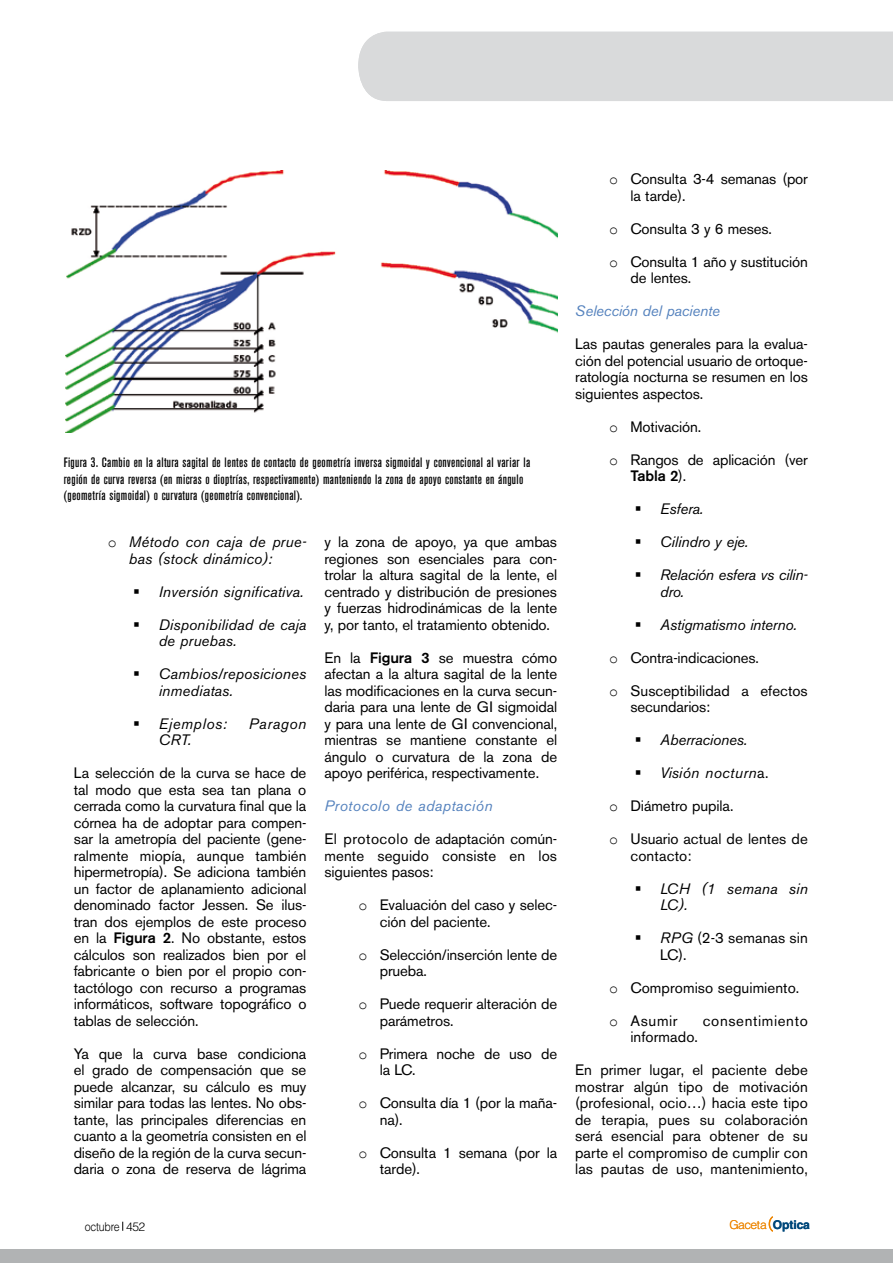
<style>
.page{position:relative;width:893px;height:1263px;background:#fff}
.page>*{position:absolute;margin:0;border:0;box-sizing:border-box;transform-origin:0 0}
.t1{font:15px/16.5px "Akzidenz Grotesk BE";letter-spacing:-.01em;color:#000}
.t2{font:italic 15px/16.5px "Akzidenz Grotesk BE";letter-spacing:.01em;color:#000}
.t3{font:italic 15px "Akzidenz Grotesk BE";letter-spacing:-.01em;color:#000}
.t4{font:italic 15px/16.5px "Akzidenz Grotesk BE";letter-spacing:-.02em;color:#000}
.t5{font:italic 15px "Akzidenz Grotesk BE";letter-spacing:.03em;color:#5683be}
.t6{font:italic 15px "Akzidenz Grotesk BE";letter-spacing:-.01em;color:#5683be}
.t7{font:italic 15px "Akzidenz Grotesk BE";letter-spacing:.04em;color:#000}
.t8{font:italic 15px "Akzidenz Grotesk BE";letter-spacing:.03em;color:#000}
.t9{font:15px "Akzidenz Grotesk BE";letter-spacing:.04em;color:#000}
.t10{font:500 condensed 13.5px/16.5px "Akzidenz Grotesk BE";letter-spacing:.025em;color:#000}
.t11{font:300 12.15px "Helvetica LT Std";letter-spacing:-.025em;color:#000;scale:.88 1}
.t12{font:300 12.15px "Helvetica LT Std";letter-spacing:-.05em;color:#ed8500}
.s1{font-family:"Courier New";font-style:normal}
.s2{font-weight:500}
.s3{font-family:"Courier New"}
.s4{font-style:normal}
.s5{font-style:italic}
.s6{font-weight:900;color:#fff}
.s7{font-family:"Helvetica";font-weight:700;color:#00487b}
</style>
<div class="page">
<div style="left:0;top:1249px;width:893px;height:14px;background:#b1b3b4"></div>
<div style="left:358px;top:32px;width:535px;height:69px;background:#d9dadb"></div>
<img style="left:65px;top:170px;width:492px;height:263px">
<svg style="left:769px;top:1216px;width:4px;height:16px"></svg>
<p class="t10" style="left:64px;top:455px;width:468px">Figura 3. Cambio en la altura sagital de lentes de contacto de geometría inversa sigmoidal y convencional al variar la región de curva reversa (en micras o dioptrías, respectivamente) manteniendo la zona de apoyo constante en ángulo (geometría sigmoidal) o curvatura (geometría convencional).</p>
<p class="t2" style="left:129px;top:534px;width:179px;text-indent:-21px"><span class="s1">o</span> Método con caja de prue&shy;bas (stock dinámico):</p>
<p class="t2" style="left:133px;top:583px;width:172px">▪ Inversión significativa.</p>
<p class="t2" style="left:159px;top:616px;width:149px;text-indent:-26px">▪ Disponibilidad de caja de pruebas.</p>
<p class="t2" style="left:159px;top:666px;width:149px;text-indent:-26px">▪ Cambios/reposiciones inmediatas.</p>
<p class="t7" style="left:133px;top:715px;width:95px">▪ Ejemplos:</p>
<p class="t7" style="left:249px;top:715px;width:59px">Paragon</p>
<p class="t2" style="left:159px;top:732px;width:34px">CRT.</p>
<p class="t1" style="left:74px;top:765px;width:234px;text-align:justify">La selección de la curva se hace de tal modo que esta sea tan plana o cerrada como la curvatura final que la córnea ha de adoptar para compen&shy;sar la ametropía del paciente (gene&shy;ralmente miopía, aunque también hipermetropía). Se adiciona también un factor de aplanamiento adicional denominado factor Jessen. Se ilus&shy;tran dos ejemplos de este proceso en la <span class="s2">Figura 2</span>. No obstante, estos cálculos son realizados bien por el fabricante o bien por el propio con&shy;tactólogo con recurso a programas informáticos, software topográfico o tablas de selección.</p>
<p class="t1" style="left:74px;top:1045px;width:234px;text-align:justify">Ya que la curva base condiciona el grado de compensación que se puede alcanzar, su cálculo es muy similar para todas las lentes. No obs&shy;tante, las principales diferencias en cuanto a la geometría consisten en el diseño de la región de la curva secun&shy;daria o zona de reserva de lágrima</p>
<p class="t1" style="left:324px;top:534px;width:234px;text-align:justify">y la zona de apoyo, ya que ambas regiones son esenciales para con&shy;trolar la altura sagital de la lente, el centrado y distribución de presiones y fuerzas hidrodinámicas de la lente y, por tanto, el tratamiento obtenido.</p>
<p class="t1" style="left:324px;top:649px;width:234px;text-align:justify">En la <span class="s2">Figura 3</span> se muestra cómo afectan a la altura sagital de la lente las modificaciones en la curva secun&shy;daria para una lente de GI sigmoidal y para una lente de GI convencional, mientras se mantiene constante el ángulo o curvatura de la zona de apoyo periférica, respectivamente.</p>
<p class="t5" style="left:324px;top:797px;width:169px">Protocolo de adaptación</p>
<p class="t1" style="left:324px;top:831px;width:234px;text-align:justify">El protocolo de adaptación común&shy;mente seguido consiste en los siguientes pasos:</p>
<p class="t1" style="left:380px;top:897px;width:179px;text-indent:-21px"><span class="s3">o</span> Evaluación del caso y selec&shy;ción del paciente.</p>
<p class="t1" style="left:380px;top:946px;width:179px;text-indent:-21px"><span class="s3">o</span> Selección/inserción lente de prueba.</p>
<p class="t1" style="left:380px;top:996px;width:179px;text-indent:-21px"><span class="s3">o</span> Puede requerir alteración de parámetros.</p>
<p class="t1" style="left:380px;top:1045px;width:179px;text-indent:-21px"><span class="s3">o</span> Primera noche de uso de la LC.</p>
<p class="t1" style="left:380px;top:1095px;width:179px;text-indent:-21px"><span class="s3">o</span> Consulta día 1 (por la maña&shy;na).</p>
<p class="t1" style="left:380px;top:1144px;width:179px;text-indent:-21px"><span class="s3">o</span> Consulta 1 semana (por la tarde).</p>
<p class="t1" style="left:630px;top:171px;width:179px;text-indent:-21px"><span class="s3">o</span> Consulta 3-4 semanas (por la tarde).</p>
<p class="t1" style="left:609px;top:220px;width:164px"><span class="s3">o</span> Consulta 3 y 6 meses.</p>
<p class="t1" style="left:630px;top:253px;width:179px;text-indent:-21px"><span class="s3">o</span> Consulta 1 año y sustitución de lentes.</p>
<p class="t6" style="left:575px;top:302px;width:146px">Selección del paciente</p>
<p class="t1" style="left:575px;top:336px;width:234px;text-align:justify">Las pautas generales para la evalua&shy;ción del potencial usuario de ortoque&shy;ratología nocturna se resumen en los siguientes aspectos.</p>
<p class="t1" style="left:609px;top:418px;width:93px"><span class="s3">o</span> Motivación.</p>
<p class="t1" style="left:630px;top:451px;width:179px;text-indent:-21px"><span class="s3">o</span> Rangos de aplicación (ver<br><span class="s2">Tabla 2</span>).</p>
<p class="t2" style="left:635px;top:501px;width:70px">▪ Esfera.</p>
<p class="t3" style="left:635px;top:533px;width:115px">▪ Cilindro y eje.</p>
<p class="t4" style="left:660px;top:567px;width:149px;text-indent:-26px">▪ Relación esfera vs cilin&shy;dro.</p>
<p class="t3" style="left:635px;top:616px;width:164px">▪ Astigmatismo interno.</p>
<p class="t1" style="left:609px;top:649px;width:151px"><span class="s3">o</span> Contra-indicaciones.</p>
<p class="t1" style="left:630px;top:682px;width:179px;text-indent:-21px"><span class="s3">o</span> Susceptibilidad a efectos secundarios:</p>
<p class="t3" style="left:635px;top:731px;width:114px">▪ Aberraciones.</p>
<p class="t8" style="left:635px;top:764px;width:135px">▪ Visión nocturn<span class="s4">a.</span></p>
<p class="t1" style="left:609px;top:798px;width:126px"><span class="s3">o</span> Diámetro pupila.</p>
<p class="t1" style="left:630px;top:831px;width:179px;text-indent:-21px"><span class="s3">o</span> Usuario actual de lentes de contacto:</p>
<p class="t2" style="left:660px;top:880px;width:149px;text-indent:-26px">▪ LCH (1 semana sin<br>LC).</p>
<p class="t1" style="left:660px;top:930px;width:149px;text-indent:-26px">▪ <span class="s5">RPG</span> (2-3 semanas sin<br>LC).</p>
<p class="t1" style="left:609px;top:979px;width:192px"><span class="s3">o</span> Compromiso seguimiento.</p>
<p class="t1" style="left:609px;top:1012px;width:70px"><span class="s3">o</span> Asumir</p>
<p class="t9" style="left:703px;top:1012px;width:107px">consentimiento</p>
<p class="t1" style="left:630px;top:1029px;width:69px">informado.</p>
<p class="t1" style="left:575px;top:1062px;width:234px;text-align:justify">En primer lugar, el paciente debe mostrar algún tipo de motivación (profesional, ocio…) hacia este tipo de terapia, pues su colaboración será esencial para obtener de su parte el compromiso de cumplir con las pautas de uso, mantenimiento,</p>
<p class="t11" style="left:64px;top:1219px;width:94px"><span class="s6">36</span> octubre 452</p>
<p class="t12" style="left:729px;top:1217px;width:82px">Gaceta <span class="s7">Optica</span></p>
</div>
